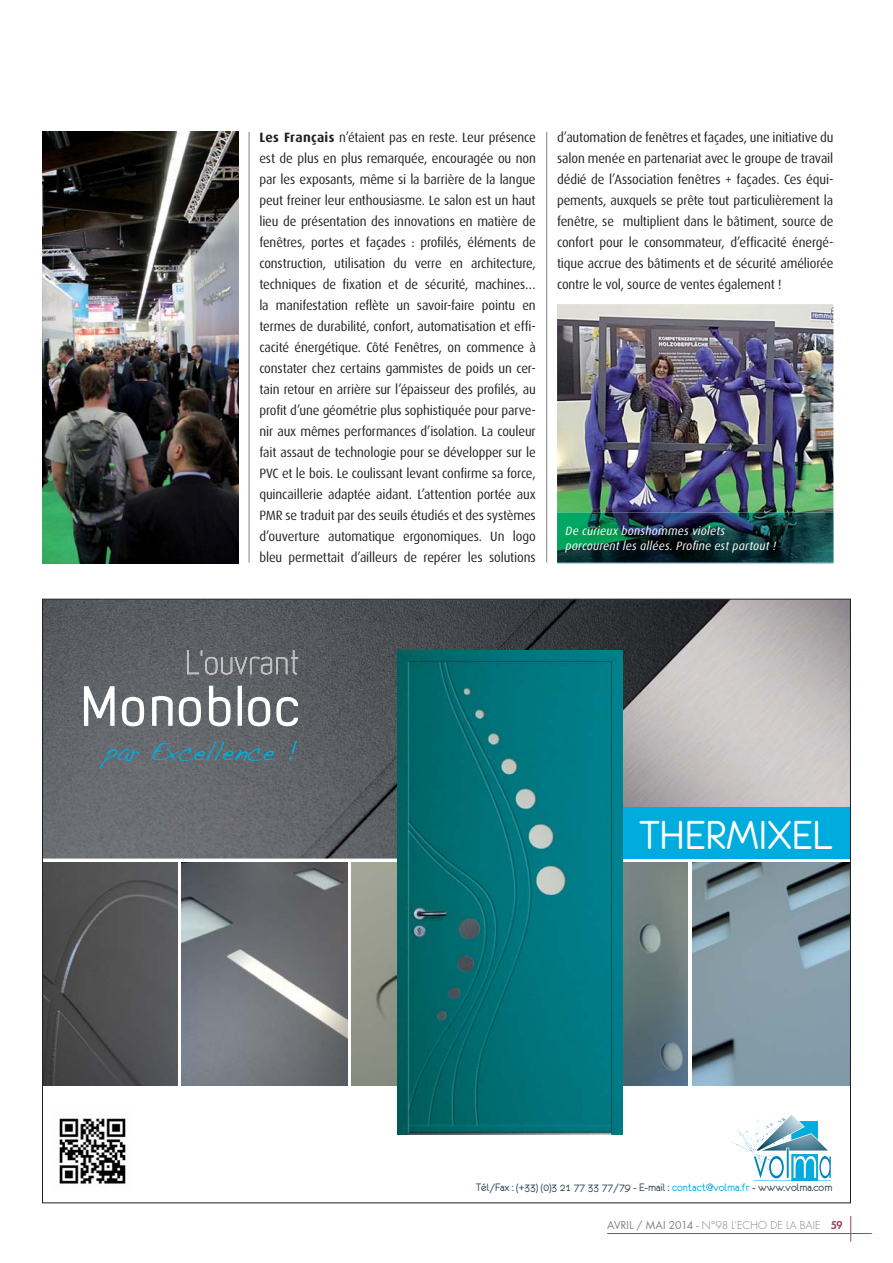
<style>
.page{position:relative;width:893px;height:1263px;background:#fff}
.page>*{position:absolute;margin:0;border:0;box-sizing:border-box;transform-origin:0 0}
.t1{font:45px "Eurofurenceregular";color:#fff}
.t2{font:13.5px/21px "Dax";letter-spacing:-.01em;color:#231f20;text-align:justify;scale:.95 1}
.t3{font:12px "Eurofurenceregular";color:#2f3f4b}
.t4{font:italic 12px/15px "Dax";letter-spacing:.025em;color:#fff;scale:.95 1}
.t5{font:300 10.5px "Futura";letter-spacing:.015em;color:#808285}
.s1{font-weight:700}
.s2{color:#00acdd}
.s3{font-weight:400}
.s4{font-weight:800;color:#99455b}
</style>
<div class="page">
<img style="left:44px;top:601px;width:805px;height:258px">
<img style="left:352px;top:863px;width:45px;height:222px">
<img style="left:623px;top:863px;width:65px;height:222px">
<img style="left:692px;top:863px;width:157px;height:222px">
<img style="left:182px;top:863px;width:166px;height:222px">
<img style="left:44px;top:863px;width:133px;height:222px">
<img style="left:187px;top:650px;width:111px;height:25px">
<svg style="left:84px;top:686px;width:214px;height:40px"></svg>
<svg style="left:100px;top:741px;width:197px;height:27px;background:#596f79"></svg>
<svg style="left:731px;top:1115px;width:100px;height:66px"></svg>
<img style="left:59px;top:1114px;width:67px;height:70px">
<div style="left:612px;top:808px;width:238px;height:51px;background:#00acdd"></div>
<img style="left:397px;top:650px;width:226px;height:485px">
<img style="left:557px;top:304px;width:276px;height:208px">
<img style="left:43px;top:132px;width:195px;height:431px">
<hr style="left:249px;top:132px;width:1px;height:431px;background:#808285">
<hr style="left:546px;top:132px;width:1px;height:431px;background:#808285">
<img style="left:557px;top:512px;width:276px;height:51px">
<svg style="left:850px;top:1216px;width:1px;height:26px"></svg>
<hr style="left:607px;top:1233px;width:265px;height:1px;background:#99455b">
<p class="t2" style="left:259px;top:128px;width:292px"><span class="s1">Les Français</span> n’étaient pas en reste. Leur présence est de plus en plus remarquée, encouragée ou non par les exposants, même si la barrière de la langue peut freiner leur enthousiasme. Le salon est un haut lieu de présentation des innovations en matière de fenêtres, portes et façades : profilés, éléments de construction, utilisation du verre en architecture, techniques de fixation et de sécurité, machines… la manifestation reflète un savoir-faire pointu en termes de durabilité, confort, automatisation et effi&shy;cacité énergétique. Côté Fenêtres, on commence à constater chez certains gammistes de poids un cer&shy;tain retour en arrière sur l’épaisseur des profilés, au profit d’une géométrie plus sophistiquée pour parve&shy;nir aux mêmes performances d’isolation. La couleur fait assaut de technologie pour se développer sur le PVC et le bois. Le coulissant levant confirme sa force, quincaillerie adaptée aidant. L’attention portée aux PMR se traduit par des seuils étudiés et des systèmes d’ouverture automatique ergonomiques. Un logo bleu permettait d’ailleurs de repérer les solutions</p>
<p class="t2" style="left:557px;top:128px;width:292px">d’automation de fenêtres et façades, une initiative du salon menée en partenariat avec le groupe de travail dédié de l’Association fenêtres + façades. Ces équi&shy;pements, auxquels se prête tout particulièrement la fenêtre, se multiplient dans le bâtiment, source de confort pour le consommateur, d’efficacité énergé&shy;tique accrue des bâtiments et de sécurité améliorée contre le vol, source de ventes également !</p>
<p class="t4" style="left:565px;top:524px;width:223px">De curieux bonshommes violets parcourent les allées. Profine est partout !</p>
<h1 class="t1" style="left:639px;top:813px;width:196px">THERMIXEL</h1>
<p class="t3" style="left:476px;top:1182px;width:358px">Tél/Fax : (+33) (0)3 21 77 33 77/79 - E-mail : <span class="s2">contact@volma.fr</span> - www.volma.com</p>
<p class="t5" style="left:607px;top:1220px;width:237px"><span class="s3">AVRIL / MAI 2014 -</span> N°98 L’ECHO DE LA BAIE <span class="s4">59</span></p>
</div>
